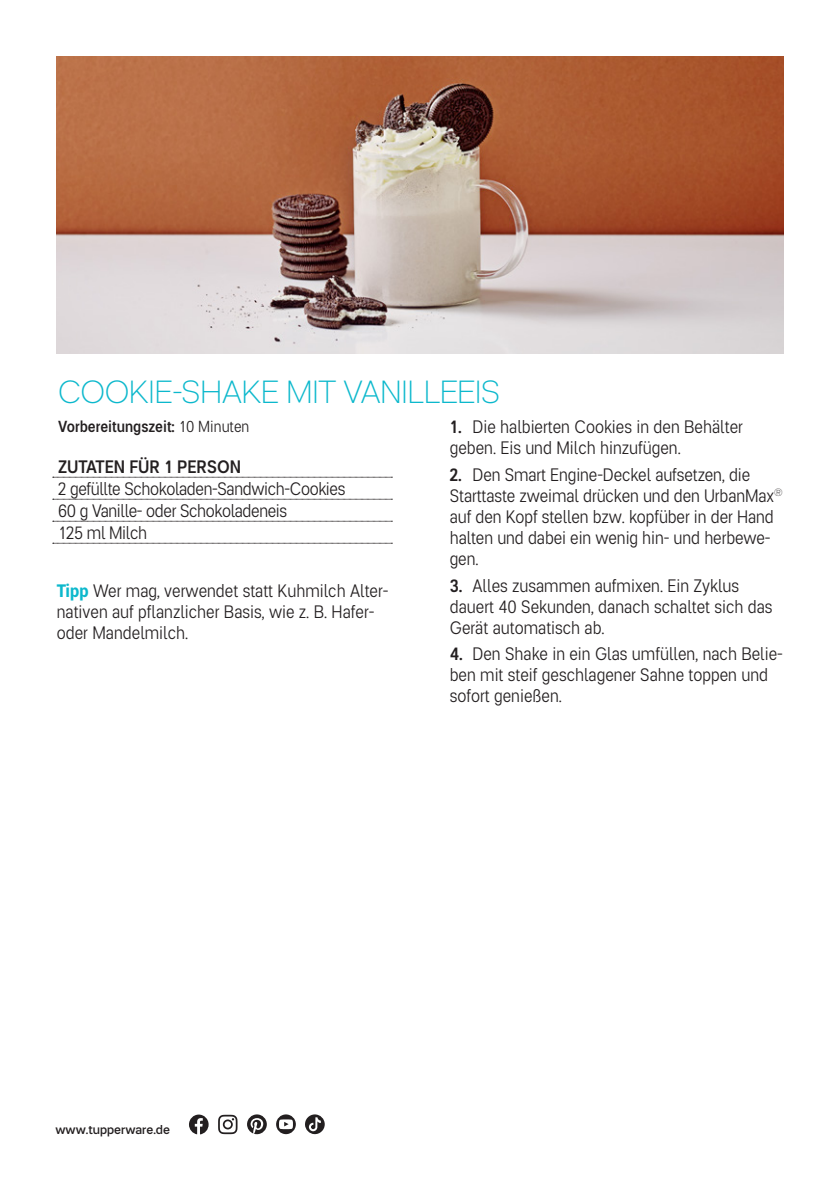
<style>
.page{position:relative;width:840px;height:1191px;background:#fff}
.page>*{position:absolute;margin:0;border:0;box-sizing:border-box;transform-origin:0 0}
.t1{font:100 32px "Tupper PRO";letter-spacing:-.005em;color:#0cb8cc}
.t2{font:300 18px/21px "Tupper PRONARROW";color:#231f20}
.t3{font:300 18px/22px "Tupper PRONARROW";letter-spacing:-.02em;color:#231f20}
.t4{font:500 18px "Tupper PRONARROW";color:#231f20}
.t5{font:500 16px "Tupper PRONARROW";color:#231f20}
.t6{font:500 12.6px "Tupper PRO";color:#231f20}
.s1{font-weight:500}
.s2{font-weight:300}
.s3{font-weight:700;color:#0cb8cc}
</style>
<div class="page">
<svg style="left:53px;top:477px;width:339px;height:1px"></svg>
<svg style="left:53px;top:499px;width:339px;height:1px"></svg>
<svg style="left:53px;top:521px;width:339px;height:1px"></svg>
<svg style="left:53px;top:543px;width:339px;height:1px"></svg>
<img style="left:57px;top:57px;width:725px;height:296px">
<svg style="left:189px;top:1114px;width:19px;height:20px"></svg>
<svg style="left:218px;top:1114px;width:19px;height:20px"></svg>
<svg style="left:247px;top:1114px;width:20px;height:20px"></svg>
<svg style="left:276px;top:1114px;width:20px;height:20px"></svg>
<svg style="left:305px;top:1114px;width:19px;height:20px"></svg>
<h1 class="t1" style="left:58px;top:373px;width:443px">COOKIE-SHAKE MIT VANILLEEIS</h1>
<p class="t2" style="left:449px;top:416px;width:294px"><span class="s1">1.</span> Die halbierten Cookies in den Behälter geben. Eis und Milch hinzufügen.</p>
<p class="t2" style="left:449px;top:463px;width:334px"><span class="s1">2.</span> Den Smart Engine-Deckel aufsetzen, die Starttaste zweimal drücken und den UrbanMax<sup>® </sup>auf den Kopf stellen bzw. kopfüber in der Hand halten und dabei ein wenig hin- und herbewe&shy;gen.</p>
<p class="t2" style="left:449px;top:574px;width:324px"><span class="s1">3.</span> Alles zusammen aufmixen. Ein Zyklus dauert 40 Sekunden, danach schaltet sich das<br>Gerät automatisch ab.</p>
<p class="t2" style="left:449px;top:643px;width:334px"><span class="s1">4.</span> Den Shake in ein Glas umfüllen, nach Belie&shy;ben mit steif geschlagener Sahne toppen und sofort genießen.</p>
<p class="t5" style="left:58px;top:416px;width:193px">Vorbereitungszeit: <span class="s2">10 Minuten</span></p>
<p class="t4" style="left:58px;top:454px;width:184px">ZUTATEN FÜR 1 PERSON</p>
<p class="t3" style="left:58px;top:477px;width:288px">2 gefüllte Schokoladen-Sandwich-Cookies<br>60 g Vanille- oder Schokoladeneis<br>125 ml Milch</p>
<p class="t2" style="left:57px;top:580px;width:333px"><span class="s3">Tipp</span> Wer mag, verwendet statt Kuhmilch Alter&shy;nativen auf pflanzlicher Basis, wie z. B. Hafer&shy;oder Mandelmilch.</p>
<p class="t6" style="left:55px;top:1122px;width:116px">www.tupperware.de</p>
</div>
